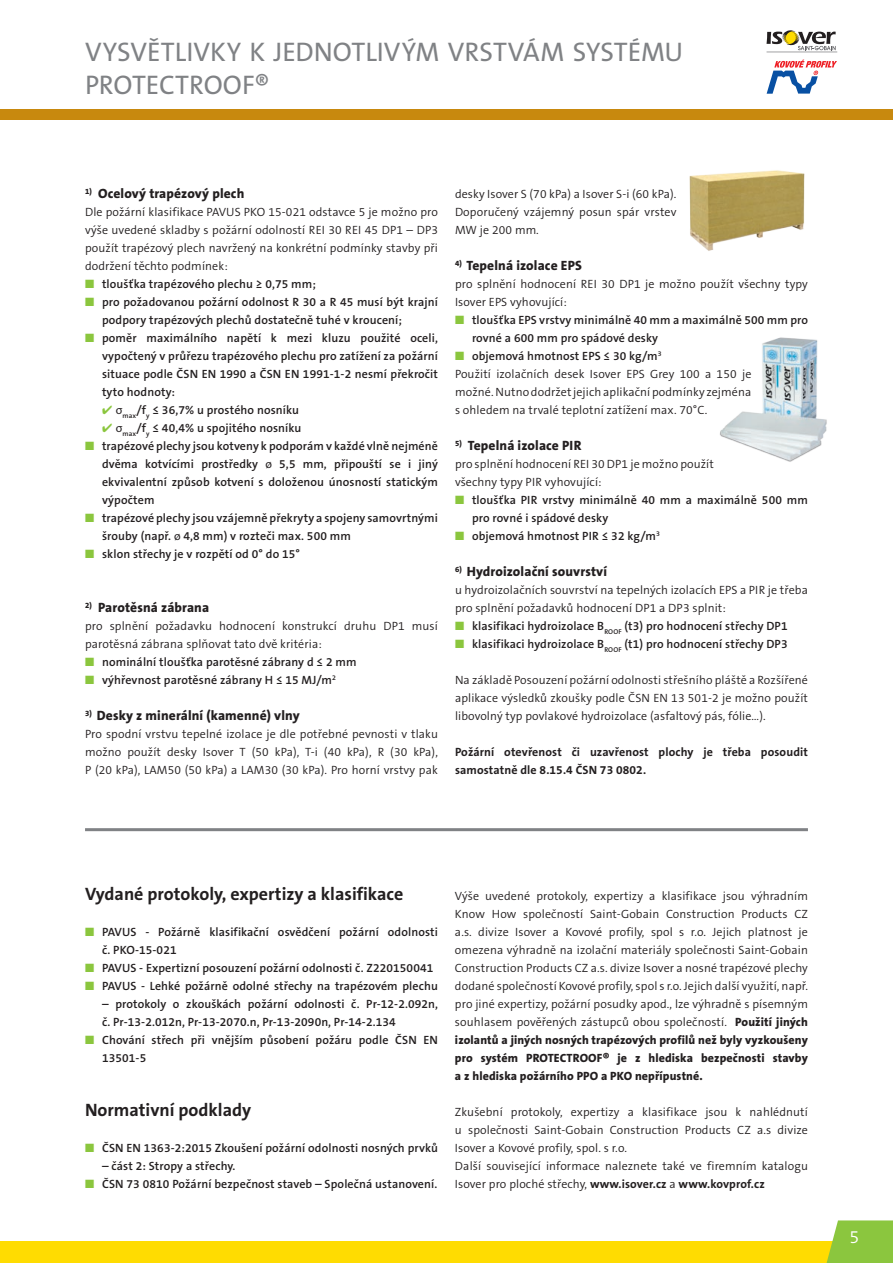
<style>
.page{position:relative;width:893px;height:1263px;background:#fff}
.page>*{position:absolute;margin:0;border:0;box-sizing:border-box;transform-origin:0 0}
.t1{font:27px/32.4px "The Sans B W5 Plain";color:#808285}
.t2{font:700 18px "The Sans B W7";color:#231f20}
.t3{font:300 18px "The Sans B W4";color:#fff}
.t4{font:800 13.5px "The Sans B W8";letter-spacing:.01em;color:#231f20}
.t5{font:300 12px/18px "The Sans B W4";letter-spacing:.01em;color:#231f20;text-align:justify}
.t6{font:600 12px/18px "The Sans B W6";letter-spacing:.01em;color:#231f20}
.t7{font:800 12px/18px "The Sans B W8";letter-spacing:.01em;color:#231f20;text-align:justify}
.t8{font:700 12px/18px "The Sans B W7";letter-spacing:.01em;color:#231f20}
.s1{color:#8bc63e}
.s2{font-family:"Myriad Pro";font-weight:400}
.s3{font-family:"The Sans B W8";font-weight:800}
.s4{font-family:"The Sans B W4";font-weight:300}
</style>
<div class="page">
<div style="left:0;top:1242px;width:893px;height:21px;background:#ffdc01"></div>
<div style="left:0;top:109px;width:893px;height:11px;background:#c8890e"></div>
<hr style="left:85px;top:828px;width:723px;height:3px;background:#808285">
<img style="left:689px;top:170px;width:116px;height:81px">
<img style="left:720px;top:337px;width:107px;height:125px">
<hr style="left:766px;top:52px;width:71px;height:1px;background:#636366">
<svg style="left:766px;top:30px;width:70px;height:20px"></svg>
<svg style="left:767px;top:60px;width:70px;height:34px"></svg>
<svg style="left:827px;top:1220px;width:66px;height:43px;background:#95ca4a"></svg>
<h1 class="t1" style="left:85px;top:36px;width:600px">VYSVĚTLIVKY K JEDN OTLIVÝM VRSTVÁM SYSTÉMU<br>PROTECTROO</h1>
<h1 class="t1" style="left:242px;top:69px;width:29px">F®</h1>
<p class="t4" style="left:85px;top:185px;width:161px"><sup>1)</sup> Ocelový trapézový plech</p>
<p class="t5" style="left:85px;top:203px;width:354px">Dle požární klasifikace PAVUS PKO 15-021 odstavce 5 je možno pro výše uvedené skladby s požární odolností REI 30 REI 45 DP1 – DP3 použít trapézový plech navržený na konkrétní podmínky stavby při dodržení těchto podmínek:</p>
<p class="t6" style="left:85px;top:275px;width:232px"><span class="s1">■</span> tloušťka trapézového plechu ≥ 0,75 mm;</p>
<p class="t6" style="left:102px;top:293px;width:337px;text-indent:-17px"><span class="s1">■</span> pro požadovanou požární odolnost R 30 a R 45 musí být krajní podpory trapézových plechů dostatečně tuhé v kroucení;</p>
<p class="t6" style="left:102px;top:329px;width:337px;text-align:justify;text-indent:-17px"><span class="s1">■</span> poměr maximálního napětí k mezi kluzu použité oceli, vypočtený v průřezu trapézového plechu pro zatížení za požární situace podle ČSN EN 1990 a ČSN EN 1991-1-2 nesmí překročit tyto hodnoty:</p>
<p class="t6" style="left:102px;top:401px;width:199px"><span class="s1">✔</span> <span class="s2">σ</span><sub>max</sub>/f<sub>y</sub> ≤ 36,7% u prostého nosníku</p>
<p class="t6" style="left:102px;top:419px;width:201px"><span class="s1">✔</span> <span class="s2">σ</span><sub>max</sub>/f<sub>y</sub> ≤ 40,4% u spojitého nosníku</p>
<p class="t6" style="left:102px;top:437px;width:337px;text-align:justify;text-indent:-17px"><span class="s1">■</span> trapézové plechy jsou kotveny k podporám v každé vlně nejméně dvěma kotvícími prostředky <span class="s2">ø</span> 5,5 mm, připouští se i jiný ekvivalentní způsob kotvení s doloženou únosností statickým výpočtem</p>
<p class="t6" style="left:102px;top:509px;width:337px;text-indent:-17px"><span class="s1">■</span> trapézové plechy jsou vzájemně překryty a spojeny samovrtnými šrouby (např. <span class="s2">ø</span> 4,8 mm) v rozteči max. 500 mm</p>
<p class="t6" style="left:85px;top:545px;width:217px"><span class="s1">■</span> sklon střechy je v rozpětí od 0° do 15°</p>
<p class="t4" style="left:85px;top:599px;width:126px"><sup>2)</sup> Parotěsná zábrana</p>
<p class="t5" style="left:85px;top:617px;width:354px">pro splnění požadavku hodnocení konstrukcí druhu DP1 musí parotěsná zábrana splňovat tato dvě kritéria:</p>
<p class="t6" style="left:85px;top:653px;width:273px"><span class="s1">■</span> nominální tloušťka parotěsné zábrany d ≤ 2 mm</p>
<p class="t6" style="left:85px;top:671px;width:253px"><span class="s1">■</span> výhřevnost parotěsné zábrany H ≤ 15 MJ/m<sup>2</sup></p>
<p class="t4" style="left:85px;top:707px;width:216px"><sup>3)</sup> Desky z minerální (kamenné) vlny</p>
<p class="t5" style="left:85px;top:725px;width:354px">Pro spodní vrstvu tepelné izolace je dle potřebné pevnosti v tlaku možno použít desky Isover T (50 kPa), T-i (40 kPa), R (30 kPa), P (20 kPa), LAM50 (50 kPa) a LAM30 (30 kPa). Pro horní vrstvy pak</p>
<p class="t5" style="left:455px;top:185px;width:223px">desky Isover S (70 kPa) a Isover S-i (60 kPa).<br>Doporučený vzájemný posun spár vrstev MW je 200 mm.</p>
<p class="t4" style="left:455px;top:257px;width:128px"><sup>4)</sup> Tepelná izolace EPS</p>
<p class="t5" style="left:455px;top:275px;width:354px">pro splnění hodnocení REI 30 DP1 je možno použít všechny typy<br>Isover EPS vyhovující:</p>
<p class="t6" style="left:472px;top:311px;width:337px;text-indent:-17px"><span class="s1">■</span> tloušťka EPS vrstvy minimálně 40 mm a maximálně 500 mm pro rovné a 600 mm pro spádové desky</p>
<p class="t6" style="left:455px;top:347px;width:208px"><span class="s1">■</span> objemová hmotnost EPS ≤ 30 kg/m<sup>3</sup></p>
<p class="t5" style="left:455px;top:365px;width:298px">Použití izolačních desek Isover EPS Grey 100 a 150 je možné. Nutno dodržet jejich aplikační podmínky zejména s ohledem na trvalé teplotní zatížení max. 70°C.</p>
<p class="t4" style="left:455px;top:437px;width:128px"><sup>5)</sup> Tepelná izolace PIR</p>
<p class="t5" style="left:455px;top:455px;width:260px">pro splnění hodnocení REI 30 DP1 je možno použít všechny typy PIR vyhovující:</p>
<p class="t6" style="left:472px;top:491px;width:337px;text-indent:-17px"><span class="s1">■</span> tloušťka PIR vrstvy minimálně 40 mm a maximálně 500 mm pro rovné i spádové desky</p>
<p class="t6" style="left:455px;top:527px;width:206px"><span class="s1">■</span> objemová hmotnost PIR ≤ 32 kg/m<sup>3</sup></p>
<p class="t4" style="left:455px;top:563px;width:154px"><sup>6)</sup> Hydroizolační souvrství</p>
<p class="t5" style="left:455px;top:581px;width:354px">u hydroizolačních souvrství na tepelných izolacích EPS a PIR je třeba pro splnění požadavků hodnocení DP1 a DP3 splnit:</p>
<p class="t6" style="left:455px;top:617px;width:334px"><span class="s1">■</span> klasifikaci hydroizolace B<sub>ROOF</sub> (t3) pro hodnocení střechy DP1</p>
<p class="t6" style="left:455px;top:635px;width:334px"><span class="s1">■</span> klasifikaci hydroizolace B<sub>ROOF</sub> (t1) pro hodnocení střechy DP3</p>
<p class="t5" style="left:455px;top:671px;width:354px">Na základě Posouzení požární odolnosti střešního pláště a Rozšířené aplikace výsledků zkoušky podle ČSN EN 13 501-2 je možno použít libovolný typ povlakové hydroizolace (asfaltový pás, fólie…).</p>
<p class="t8" style="left:455px;top:743px;width:354px">Požární otevřenost či uzavřenost plochy je třeba posoudit samostatně dle 8.15.4 ČSN 73 0802.</p>
<h2 class="t2" style="left:85px;top:882px;width:320px">Vydané protokoly, expertizy a klasifikace</h2>
<p class="t6" style="left:102px;top:923px;width:337px;text-indent:-17px"><span class="s1">■</span> PAVUS - Požárně klasifikační osvědčení požární odolnosti č. PKO-15-021</p>
<p class="t6" style="left:85px;top:959px;width:350px"><span class="s1">■</span> PAVUS - Expertizní posouzení požární odolnosti č. Z220150041</p>
<p class="t6" style="left:85px;top:977px;width:354px"><span class="s1">■</span> PAVUS - Lehké požárně odolné střechy na trapézovém plechu</p>
<p class="t6" style="left:102px;top:995px;width:337px">– protokoly o zkouškách požární odolnosti č. Pr-12-2.092n, č. Pr-13-2.012n, Pr-13-2070.n, Pr-13-2090n, Pr-14-2.134</p>
<p class="t6" style="left:102px;top:1031px;width:337px;text-indent:-17px"><span class="s1">■</span> Chování střech při vnějším působení požáru podle ČSN EN<br>13501-5</p>
<h2 class="t2" style="left:85px;top:1098px;width:168px">Normativní podklady</h2>
<p class="t6" style="left:85px;top:1139px;width:354px"><span class="s1">■</span> ČSN EN 1363-2:2015 Zkoušení požární odolnosti nosných prvků</p>
<p class="t6" style="left:102px;top:1157px;width:135px">– část 2: Stropy a střechy.</p>
<p class="t6" style="left:85px;top:1175px;width:354px"><span class="s1">■</span> ČSN 73 0810 Požární bezpečnost staveb – Společná ustanovení.</p>
<p class="t5" style="left:455px;top:887px;width:354px">Výše uvedené protokoly, expertizy a klasifikace jsou výhradním Know How společností Saint-Gobain Construction Products CZ a.s. divize Isover a Kovové profily, spol s r.o. Jejich platnost je omezena výhradně na izolační materiály společnosti Saint-Gobain Construction Products CZ a.s. divize Isover a nosné trapézové plechy dodané společností Kovové profily, spol s r.o. Jejich další využití, např. pro jiné expertizy, požární posudky apod., lze výhradně s písemným souhlasem pověřených zástupců obou společností. <span class="s3">Použití jiných</span></p>
<p class="t7" style="left:455px;top:1031px;width:354px">izolantů a jiných nosných trapézových profilů než byly vyzkoušeny pro systém PROTECTROOF® je z hlediska bezpečnosti stavby a z hlediska požárního PPO a PKO nepřípustné.</p>
<p class="t5" style="left:455px;top:1103px;width:354px;text-align:left">Zkušební protokoly, expertizy a klasifikace jsou k nahlédnutí u společnosti Saint-Gobain Construction Products CZ a.s divize Isover a Kovové profily, spol. s r.o.<br>Další související informace naleznete také ve firemním katalogu</p>
<p class="t8" style="left:455px;top:1175px;width:311px"><span class="s4">Isover pro ploché střechy,</span> www.isover.cz <span class="s4">a</span> www.kovprof.cz</p>
<h2 class="t3" style="left:849px;top:1225px;width:11px">5</h2>
</div>
